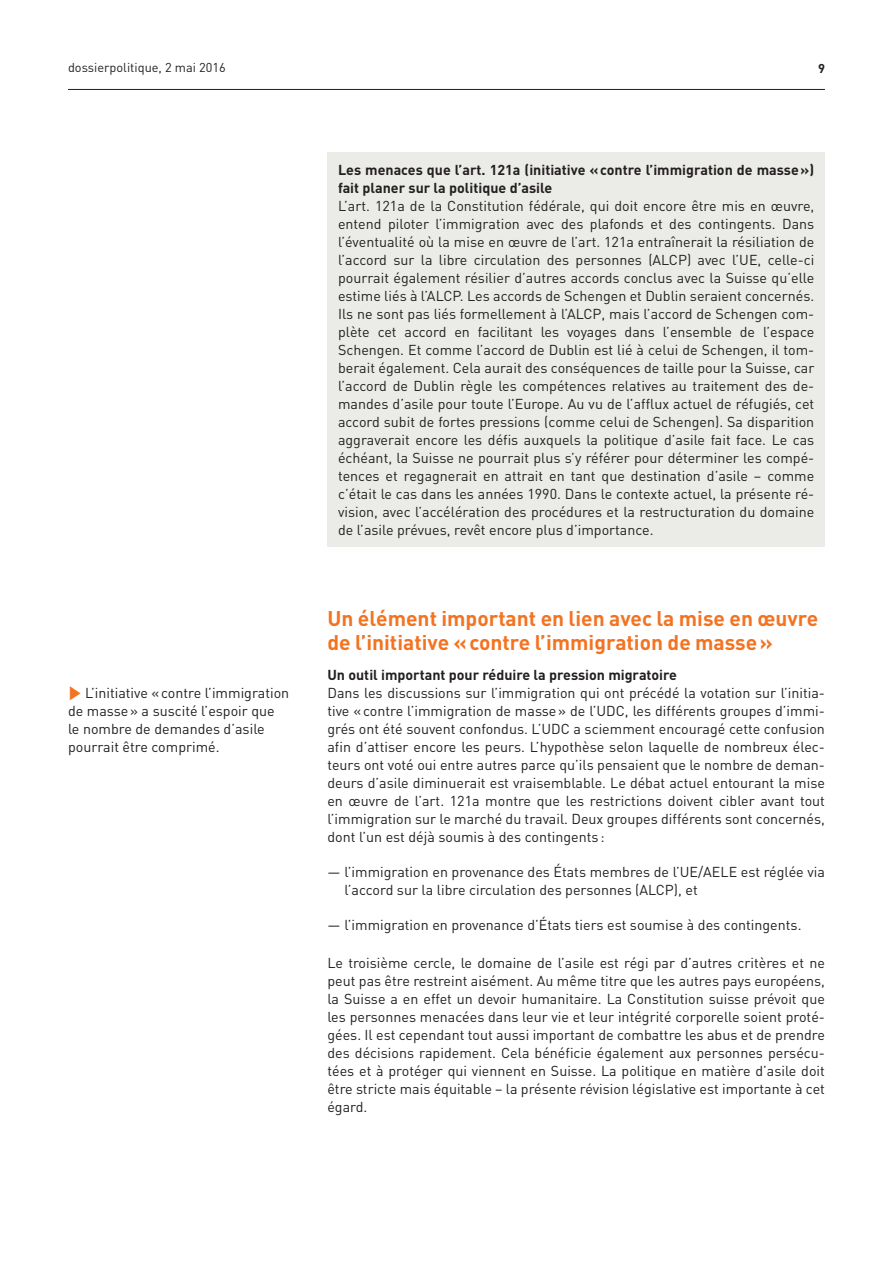
<style>
.page{position:relative;width:893px;height:1263px;background:#fff}
.page>*{position:absolute;margin:0;border:0;box-sizing:border-box;transform-origin:0 0}
.t1{font:700 21px/24px "DIN";color:#f47321}
.t2{font:14.25px/18px "DIN";color:#231f20;text-align:justify}
.t3{font:700 14.25px/18px "DIN";color:#231f20}
.t4{font:12.75px "DIN";color:#231f20}
.t5{font:700 12.75px "DIN";color:#231f20}
.s1{color:#f47321}
</style>
<div class="page">
<hr style="left:68px;top:89px;width:757px;height:1px;background:#231f20">
<div style="left:327px;top:152px;width:498px;height:394px;background:#ebebe8"></div>
<p class="t4" style="left:68px;top:60px;width:159px">dossierpolitique, 2 mai 2016</p>
<p class="t5" style="left:818px;top:60px;width:8px">9</p>
<p class="t2" style="left:68px;top:684px;width:223px;text-align:left"><span class="s1">✓</span> L’initiative «contre l’immigration de masse» a suscité l’espoir que le nombre de demandes d’asile pourrait être comprimé.</p>
<p class="t3" style="left:338px;top:161px;width:478px">Les menaces que l’art. 121a (initiative «contre l’immigration de masse») fait planer sur la politique d’asile</p>
<p class="t2" style="left:338px;top:197px;width:478px">L’art. 121a de la Constitution fédérale, qui doit encore être mis en œuvre, entend piloter l’immigration avec des plafonds et des contingents. Dans l’éventualité où la mise en œuvre de l’art. 121a entraînerait la résiliation de l’accord sur la libre circulation des personnes (ALCP) avec l’UE, celle-ci pourrait également résilier d’autres accords conclus avec la Suisse qu’elle estime liés à l’ALCP. Les accords de Schengen et Dublin seraient concernés.<br>Ils ne sont pas liés formellement à l’ALCP, mais l’accord de Schengen com&shy;plète cet accord en facilitant les voyages dans l’ensemble de l’espace Schengen. Et comme l’accord de Dublin est lié à celui de Schengen, il tom&shy;berait également. Cela aurait des conséquences de taille pour la Suisse, car l’accord de Dublin règle les compétences relatives au traitement des de&shy;mandes d’asile pour toute l’Europe. Au vu de l’afflux actuel de réfugiés, cet accord subit de fortes pressions (comme celui de Schengen). Sa disparition aggraverait encore les défis auxquels la politique d’asile fait face. Le cas échéant, la Suisse ne pourrait plus s’y référer pour déterminer les compé&shy;tences et regagnerait en attrait en tant que destination d’asile – comme c’était le cas dans les années 1990. Dans le contexte actuel, la présente ré&shy;vision, avec l’accélération des procédures et la restructuration du domaine de l’asile prévues, revêt encore plus d’importance.</p>
<h1 class="t1" style="left:327px;top:605px;width:492px">Un élément important en lien avec la mise en œuvre de l’initiative «contre l’immigration de masse»</h1>
<p class="t3" style="left:327px;top:665px;width:351px">Un outil important pour réduire la pression migratoire</p>
<p class="t2" style="left:327px;top:683px;width:499px">Dans les discussions sur l’immigration qui ont précédé la votation sur l’initia&shy;tive «contre l’immigration de masse» de l’UDC, les différents groupes d’immi&shy;grés ont été souvent confondus. L’UDC a sciemment encouragé cette confusion afin d’attiser encore les peurs. L’hypothèse selon laquelle de nombreux élec&shy;teurs ont voté oui entre autres parce qu’ils pensaient que le nombre de deman&shy;deurs d’asile diminuerait est vraisemblable. Le débat actuel entourant la mise en œuvre de l’art. 121a montre que les restrictions doivent cibler avant tout l’immigration sur le marché du travail. Deux groupes différents sont concernés, dont l’un est déjà soumis à des contingents :</p>
<p class="t2" style="left:344px;top:862px;width:482px;text-indent:-17px">— l’immigration en provenance des États membres de l’UE/AELE est réglée via l’accord sur la libre circulation des personnes (ALCP), et</p>
<p class="t2" style="left:327px;top:915px;width:476px">— l’immigration en provenance d’États tiers est soumise à des contingents.</p>
<p class="t2" style="left:327px;top:953px;width:499px">Le troisième cercle, le domaine de l’asile est régi par d’autres critères et ne peut pas être restreint aisément. Au même titre que les autres pays européens, la Suisse a en effet un devoir humanitaire. La Constitution suisse prévoit que les personnes menacées dans leur vie et leur intégrité corporelle soient proté&shy;gées. Il est cependant tout aussi important de combattre les abus et de prendre des décisions rapidement. Cela bénéficie également aux personnes persécu&shy;tées et à protéger qui viennent en Suisse. La politique en matière d’asile doit être stricte mais équitable – la présente révision législative est importante à cet égard.</p>
</div>
